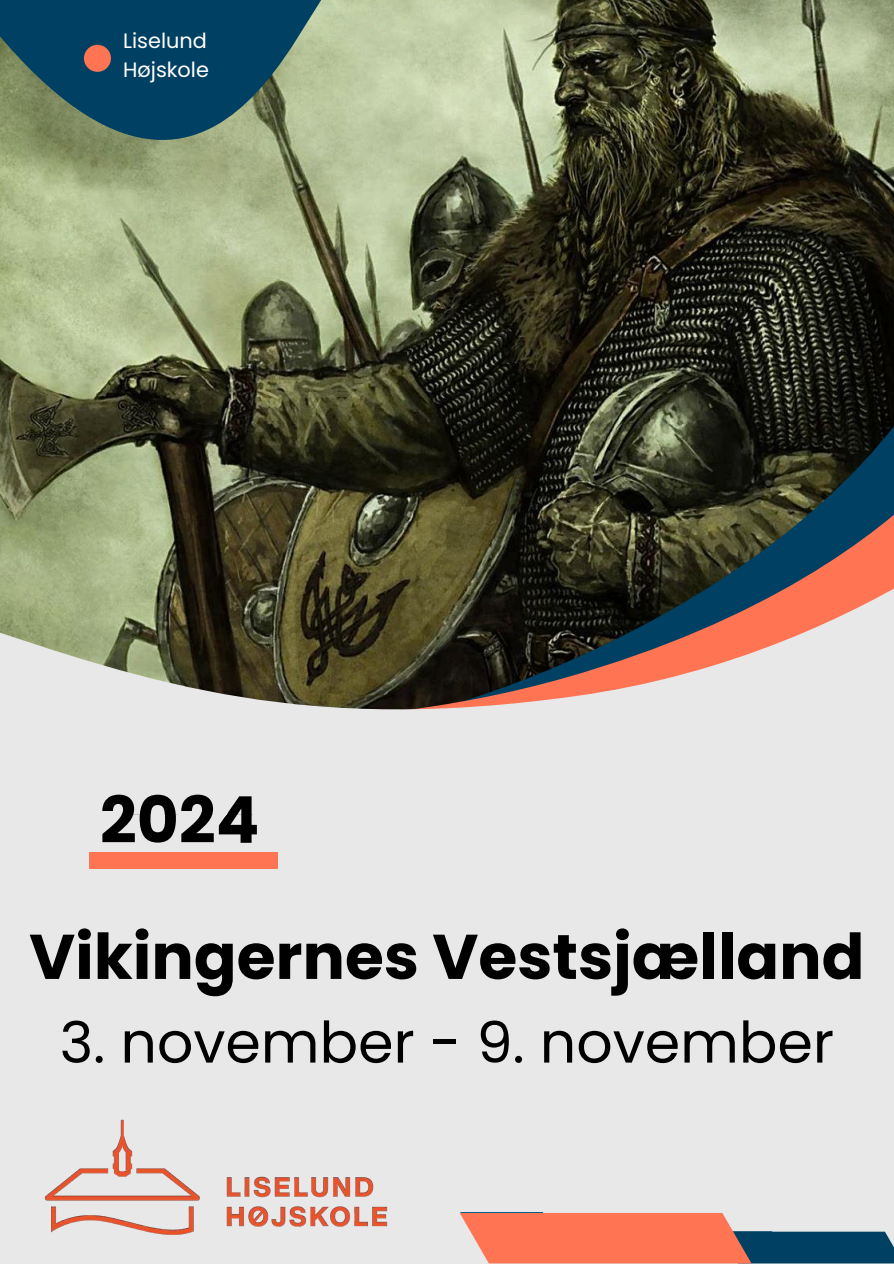
<style>
.page{position:relative;width:894px;height:1264px;background:#fff}
.page>*{position:absolute;margin:0;border:0;box-sizing:border-box;transform-origin:0 0}
.t1{font:700 64.5px "Poppins";color:#000}
.t2{font:700 63px "Poppins";color:#000}
.t3{font:57px "Poppins";color:#000}
.t4{font:20.85px/28.7px "Poppins";color:#fff}
</style>
<div class="page">
<div style="left:0;top:0;width:893px;height:1263px;background:#e8e8e8"></div>
<img style="left:0;top:0;width:893px;height:370px">
<svg style="left:0;top:370px;width:893px;height:111px;background:#333524"></svg>
<svg style="left:0;top:481px;width:893px;height:86px;background:#52553c"></svg>
<svg style="left:0;top:567px;width:893px;height:143px"></svg>
<svg style="left:0;top:0;width:447px;height:152px;background:#5b7f79"></svg>
<div style="left:89px;top:852px;width:188px;height:16px;background:#ff7453"></div>
<div style="left:84px;top:45px;width:27px;height:27px;background:#ff7453;border-radius:50%"></div>
<svg style="left:460px;top:1212px;width:433px;height:51px"></svg>
<img style="left:44px;top:1119px;width:344px;height:116px">
<h2 class="t4" style="left:123px;top:27px;width:87px">Liselund<br>Højskole</h2>
<h1 class="t1" style="left:100px;top:775px;width:161px">2024</h1>
<p class="t2" style="left:29px;top:912px;width:836px">Vikingernes Vestsjælland</p>
<p class="t3" style="left:60px;top:1002px;width:775px">3. november - 9. november</p>
</div>
